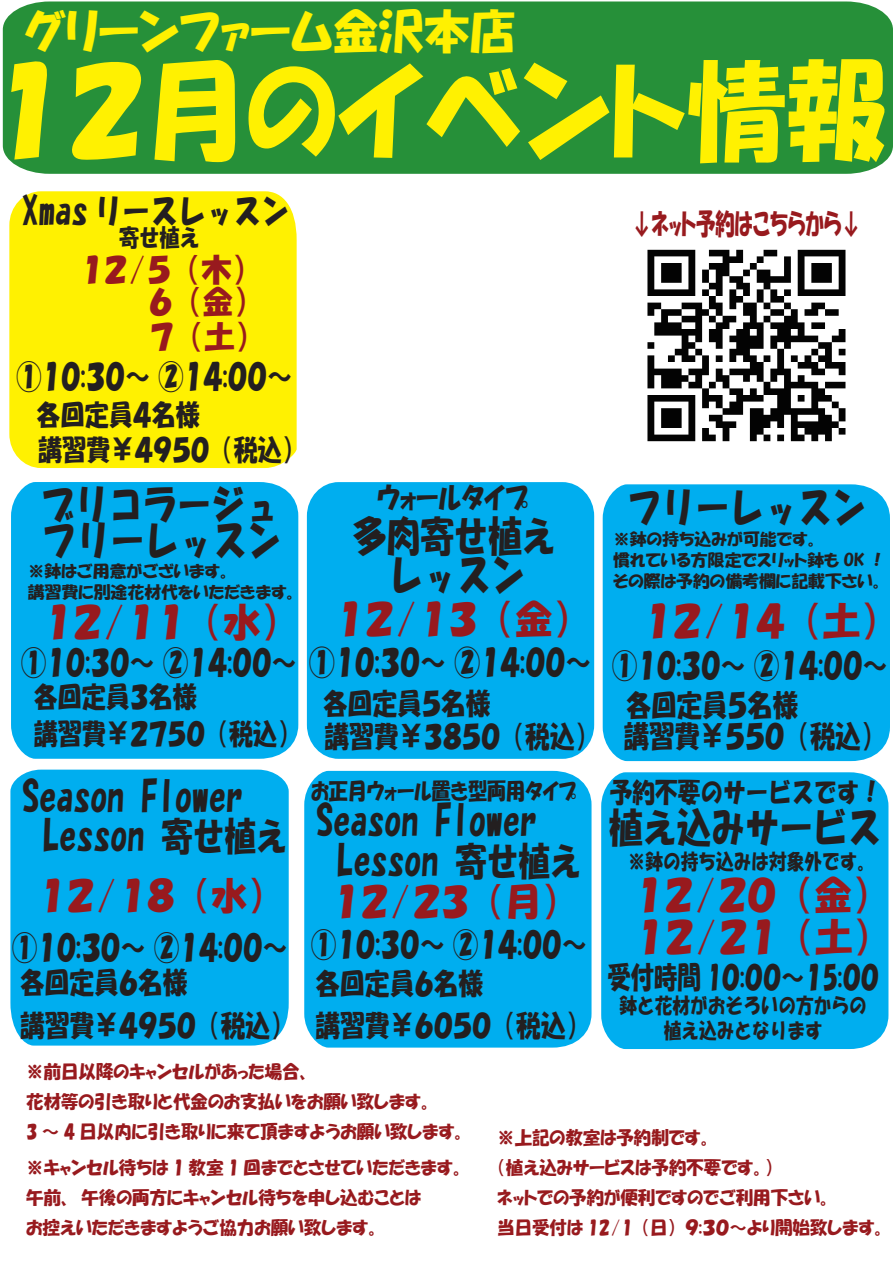
<style>
.page{position:relative;width:893px;height:1263px;background:#fff}
.page>*{position:absolute;margin:0;border:0;box-sizing:border-box;transform-origin:0 0}
.t1{font:108px "HGP Soei Kakupoptai";color:#fff101;scale:.93 1}
.t2{font:46.65px "HGP Soei Kakupoptai";color:#fff101}
.t3{font:42px "HG Soei Kakupoptai";color:#231f20;scale:.81 1}
.t4{font:40.5px/36.8px "HG Soei Kakupoptai";color:#231f20;scale:.84 1}
.t5{font:39px "HGP Soei Kakupoptai";color:#981a1e}
.t6{font:37.5px "HGP Soei Kakupoptai";color:#981a1e}
.t7{font:33px "HG Soei Kakupoptai";color:#231f20;scale:.84 1}
.t8{font:32.25px "HGP Soei Kakupoptai";color:#231f20;scale:.78 1}
.t9{font:31.5px "HGP Soei Kakupoptai";color:#981a1e}
.t10{font:30px "HGP Soei Kakupoptai";color:#231f20;scale:.84 1}
.t11{font:30px "HGP Soei Kakupoptai";color:#231f20;scale:.78 1}
.t12{font:29.25px/42.6px "HGP Soei Kakupoptai";color:#231f20;scale:.84 1}
.t13{font:28.65px "HGP Soei Kakupoptai";color:#981a1e;scale:.68 1}
.t14{font:28.5px/37.5px "HGP Soei Kakupoptai";color:#231f20;scale:.84 1}
.t15{font:27px "HG Soei Kakupoptai";color:#231f20;scale:.84 1}
.t16{font:24px "HG Soei Kakupoptai";color:#231f20;scale:.84 1}
.t17{font:22.5px "HGP Soei Kakupoptai";color:#231f20;scale:.84 1}
.t18{font:21px "HG Soei Kakupoptai";color:#231f20;scale:.84 1}
.t19{font:18px/30px "HGP Soei Kakupoptai";color:#981a1e}
.t20{font:16.5px/21px "HGP Soei Kakupoptai";color:#231f20}
.s1{font-size:39px}
.s2{font-size:33px}
</style>
<div class="page">
<img style="left:647px;top:249px;width:199px;height:193px">
<div style="left:3px;top:2px;width:890px;height:172px;background:#269039"></div>
<div style="left:10px;top:770px;width:279px;height:275px;background:#00aeef"></div>
<div style="left:307px;top:482px;width:287px;height:277px;background:#00aeef;border-radius:33px"></div>
<div style="left:304px;top:771px;width:287px;height:276px;background:#00aeef"></div>
<div style="left:603px;top:484px;width:287px;height:277px;background:#00aeef"></div>
<div style="left:11px;top:482px;width:287px;height:277px;background:#00aeef"></div>
<div style="left:601px;top:772px;width:287px;height:277px;background:#00aeef"></div>
<div style="left:9px;top:191px;width:288px;height:277px;background:#fff101"></div>
<h2 class="t2" style="left:25px;top:7px;width:492px">グリーンファーム金沢本店</h2>
<h1 class="t1" style="left:-12px;top:56px;width:969px">１２月のイベント情報</h1>
<h3 class="t7" style="left:22px;top:194px;width:319px"><span class="s1">Xmas</span> リースレッスン</h3>
<h3 class="t16" style="left:119px;top:225px;width:98px">寄せ植え</h3>
<h3 class="t9" style="left:80px;top:254px;width:169px">１２/５（木）</h3>
<h3 class="t9" style="left:149px;top:286px;width:101px">６（金）</h3>
<h3 class="t9" style="left:150px;top:321px;width:101px">７（土）</h3>
<h3 class="t8" style="left:17px;top:360px;width:355px">①１０:３０～ ②１４:００～</h3>
<h3 class="t14" style="left:37px;top:398px;width:308px;line-height:34.3px">各回定員４名様<br>講習費￥４９５０（税込）</h3>
<h3 class="t4" style="left:41px;top:485px;width:287px">ブリコラージュフリーレッスン</h3>
<p class="t20" style="left:28px;top:560px;width:272px">※鉢はご用意がございます。<br>講習費に別途花材代をいただきます。</p>
<h3 class="t5" style="left:43px;top:603px;width:238px">１２/１１（水）</h3>
<h3 class="t12" style="left:377px;top:476px;width:181px">ウォールタイプ</h3>
<h3 class="t3" style="left:352px;top:514px;width:253px">多肉寄せ植え</h3>
<h3 class="t3" style="left:389px;top:554px;width:169px">レッスン</h3>
<h3 class="t5" style="left:335px;top:599px;width:238px">１２/１３（金）</h3>
<h3 class="t8" style="left:21px;top:646px;width:732px">①１０:３０～ ②１４:００～ <span class="s2">①１０:３０～ ②１４:００～</span></h3>
<h3 class="t12" style="left:323px;top:682px;width:201px">各回定員５名様</h3>
<h3 class="t14" style="left:34px;top:677px;width:306px">各回定員３名様<br>講習費￥２７５０（税込）</h3>
<h3 class="t12" style="left:325px;top:715px;width:314px">講習費￥３８５０（税込）</h3>
<h3 class="t3" style="left:22px;top:775px;width:274px">Season Flower</h3>
<h3 class="t3" style="left:43px;top:815px;width:304px">Lesson <span class="s1">寄せ植え</span></h3>
<h3 class="t6" style="left:38px;top:877px;width:229px">１２/１８（水）</h3>
<p class="t17" style="left:311px;top:780px;width:317px">お正月ウォール置き型両用タイプ</p>
<h3 class="t3" style="left:316px;top:800px;width:274px">Season Flower</h3>
<h3 class="t3" style="left:337px;top:840px;width:304px">Lesson <span class="s1">寄せ植え</span></h3>
<h3 class="t6" style="left:332px;top:882px;width:229px">１２/２３（月）</h3>
<h3 class="t8" style="left:12px;top:929px;width:739px">①１０:３０～ ②１４:００～ ①１０:３０～ ②１４:００～</h3>
<h3 class="t12" style="left:20px;top:961px;width:314px">各回定員６名様<br>講習費￥４９５０（税込）</h3>
<h3 class="t12" style="left:316px;top:962px;width:314px">各回定員６名様<br>講習費￥６０５０（税込）</h3>
<h3 class="t13" style="left:632px;top:209px;width:338px">↓ネット予約はこちらから↓</h3>
<h3 class="t4" style="left:628px;top:489px;width:285px">フリーレッスン</h3>
<p class="t20" style="left:613px;top:528px;width:274px">※鉢の持ち込みが可能です。<br>慣れている方限定でスリット鉢も OK ！その際は予約の備考欄に記載下さい。</p>
<h3 class="t5" style="left:643px;top:601px;width:238px">１２/１４（土）</h3>
<h3 class="t8" style="left:612px;top:649px;width:355px">①１０:３０～ ②１４:００～</h3>
<h3 class="t10" style="left:626px;top:690px;width:206px">各回定員５名様</h3>
<h3 class="t10" style="left:624px;top:721px;width:298px">講習費￥５５０（税込）</h3>
<h3 class="t15" style="left:610px;top:778px;width:326px">予約不要のサービスです！</h3>
<h3 class="t4" style="left:609px;top:809px;width:326px">植え込みサービス</h3>
<p class="t18" style="left:628px;top:850px;width:296px">※鉢の持ち込みは対象外です。</p>
<h3 class="t5" style="left:635px;top:875px;width:238px">１２/２０（金）</h3>
<h3 class="t5" style="left:635px;top:917px;width:238px">１２/２１（土）</h3>
<h3 class="t11" style="left:607px;top:961px;width:350px">受付時間 1０:００～１5:００</h3>
<p class="t18" style="left:664px;top:1020px;width:191px">植え込みとなります</p>
<p class="t18" style="left:619px;top:995px;width:296px">鉢と花材がおそろいの方からの</p>
<p class="t19" style="left:26px;top:1056px;width:441px">※前日以降のキャンセルがあった場合、<br>花材等の引き取りと代金のお支払いをお願い致します。<br>3 ～ 4 日以内に引き取りに来て頂ますようお願い致します。</p>
<p class="t19" style="left:26px;top:1152px;width:440px">※キャンセル待ちは 1 教室 1 回までとさせていただきます。午前、午後の両方にキャンセル待ちを申し込むことは<br>お控えいただきますようご協力お願い致します。</p>
<p class="t19" style="left:497px;top:1122px;width:390px">※上記の教室は予約制です。<br>（植え込みサービスは予約不要です。）<br>ネットでの予約が便利ですのでご利用下さい。<br>当日受付は 12/1 （日）９:３０～より開始致します。</p>
</div>
